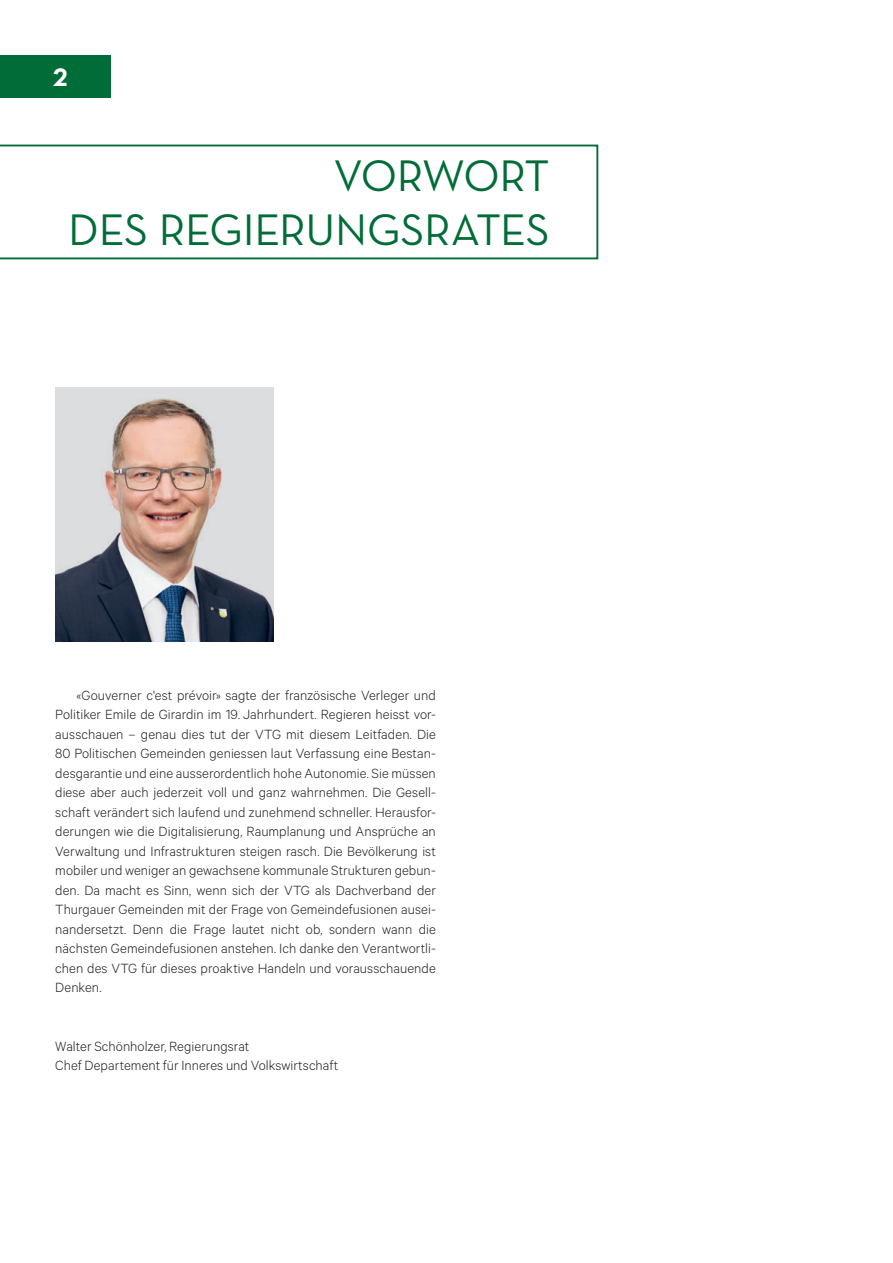
<style>
.page{position:relative;width:893px;height:1263px;background:#fff}
.page>*{position:absolute;margin:0;border:0;box-sizing:border-box;transform-origin:0 0}
.t1{font:45px/54px "Neutra Text";letter-spacing:-.01em;color:#006d38;text-align:right}
.t2{font:25.8px "Neutra Text Bold Alt";color:#fff}
.t3{font:300 15px/19.5px "Calibre";letter-spacing:.005em;color:#231f20;text-align:justify}
</style>
<div class="page">
<svg style="left:0;top:145px;width:598px;height:114px"></svg>
<div style="left:0;top:55px;width:111px;height:43px;background:#006d38"></div>
<img style="left:55px;top:388px;width:218px;height:253px">
<h2 class="t2" style="left:53px;top:61px;width:16px">2</h2>
<h1 class="t1" style="left:68px;top:148px;width:483px">VORWORT<br>DES REGIERUNGSRATES</h1>
<p class="t3" style="left:55px;top:685px;width:382px;text-indent:21px">«Gouverner c'est prévoir» sagte der französische Verleger und Politiker Emile de Girardin im 19. Jahrhundert. Regieren heisst vor&shy;ausschauen – genau dies tut der VTG mit diesem Leitfaden. Die 80 Politischen Gemeinden geniessen laut Verfassung eine Bestan&shy;desgarantie und eine ausserordentlich hohe Autonomie. Sie müssen diese aber auch jederzeit voll und ganz wahrnehmen. Die Gesell&shy;schaft verändert sich laufend und zunehmend schneller. Herausfor&shy;derungen wie die Digitalisierung, Raumplanung und Ansprüche an Verwaltung und Infrastrukturen steigen rasch. Die Bevölkerung ist mobiler und weniger an gewachsene kommunale Strukturen gebun&shy;den. Da macht es Sinn, wenn sich der VTG als Dachverband der Thurgauer Gemeinden mit der Frage von Gemeindefusionen ausei&shy;nandersetzt. Denn die Frage lautet nicht ob, sondern wann die nächsten Gemeindefusionen anstehen. Ich danke den Verantwortli&shy;chen des VTG für dieses proaktive Handeln und vorausschauende Denken.</p>
<p class="t3" style="left:55px;top:1036px;width:284px">Walter Schönholzer, Regierungsrat<br>Chef Departement für Inneres und Volkswirtschaft</p>
</div>
